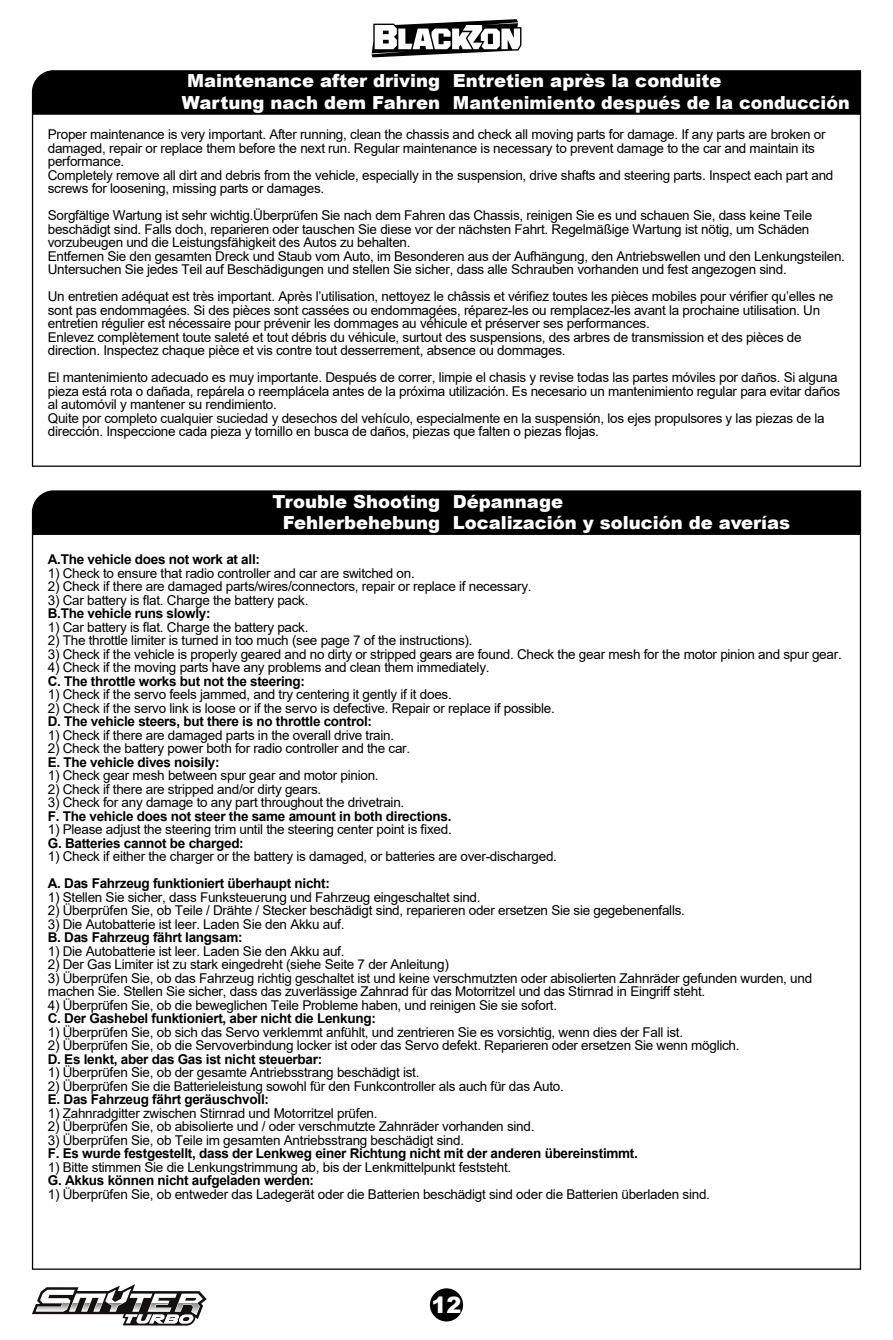
<style>
.page{position:relative;width:893px;height:1340px;background:#fff}
.page>*{position:absolute;margin:0;border:0;box-sizing:border-box;transform-origin:0 0}
.t1{font:900 22.5px "Arial";color:#fff}
.t2{font:900 18px/21.6px "Arial";color:#fff}
.t3{font:13.5px/13.5px "Arial";letter-spacing:-.02em;color:#000}
.t4{font:700 13.5px "Arial";letter-spacing:-.02em;color:#000}
</style>
<div class="page">
<svg style="left:372px;top:19px;width:149px;height:38px"></svg>
<div style="left:430px;top:1288px;width:33px;height:33px;background:#000;border-radius:17px"></div>
<svg style="left:32px;top:1284px;width:175px;height:41px"></svg>
<div style="left:32px;top:490px;width:829px;height:43px;background:#000"></div>
<div style="left:32px;top:70px;width:829px;height:43px;background:#000"></div>
<h2 class="t2" style="left:182px;top:70px;width:260px">Maintenance after driving<br>Wartung nach dem Fahren</h2>
<h2 class="t2" style="left:453px;top:70px;width:398px">Entretien après la conduite<br>Mantenimiento después de la conducción</h2>
<p class="t3" style="left:48px;top:127px;width:787px">Proper maintenance is very important. After running, clean the chassis and check all moving parts for damage. If any parts are broken or damaged, repair or replace them before the next run. Regular maintenance is necessary to prevent damage to the car and maintain its performance.<br>Completely remove all dirt and debris from the vehicle, especially in the suspension, drive shafts and steering parts. Inspect each part and screws for loosening, missing parts or damages.</p>
<p class="t3" style="left:48px;top:208px;width:799px">Sorgfältige Wartung ist sehr wichtig.Überprüfen Sie nach dem Fahren das Chassis, reinigen Sie es und schauen Sie, dass keine Teile beschädigt sind. Falls doch, reparieren oder tauschen Sie diese vor der nächsten Fahrt. Regelmäßige Wartung ist nötig, um Schäden vorzubeugen und die Leistungsfähigkeit des Autos zu behalten.<br>Entfernen Sie den gesamten Dreck und Staub vom Auto, im Besonderen aus der Aufhängung, den Antriebswellen und den Lenkungsteilen.<br>Untersuchen Sie jedes Teil auf Beschädigungen und stellen Sie sicher, dass alle Schrauben vorhanden und fest angezogen sind.</p>
<p class="t3" style="left:48px;top:289px;width:787px">Un entretien adéquat est très important. Après l’utilisation, nettoyez le châssis et vérifiez toutes les pièces mobiles pour vérifier qu’elles ne sont pas endommagées. Si des pièces sont cassées ou endommagées, réparez-les ou remplacez-les avant la prochaine utilisation. Un entretien régulier est nécessaire pour prévenir les dommages au véhicule et préserver ses performances.<br>Enlevez complètement toute saleté et tout débris du véhicule, surtout des suspensions, des arbres de transmission et des pièces de direction. Inspectez chaque pièce et vis contre tout desserrement, absence ou dommages.</p>
<p class="t3" style="left:48px;top:370px;width:794px">El mantenimiento adecuado es muy importante. Después de correr, limpie el chasis y revise todas las partes móviles por daños. Si alguna pieza está rota o dañada, repárela o reemplácela antes de la próxima utilización. Es necesario un mantenimiento regular para evitar daños al automóvil y mantener su rendimiento.<br>Quite por completo cualquier suciedad y desechos del vehículo, especialmente en la suspensión, los ejes propulsores y las piezas de la dirección. Inspeccione cada pieza y tornillo en busca de daños, piezas que falten o piezas flojas.</p>
<h2 class="t2" style="left:273px;top:490px;width:169px;text-align:center">Trouble Shooting<br>Fehlerbehebung</h2>
<h2 class="t2" style="left:453px;top:490px;width:339px">Dépannage<br>Localización y solución de averías</h2>
<p class="t4" style="left:48px;top:549px;width:214px">A.The vehicle does not work at all:</p>
<p class="t3" style="left:48px;top:566px;width:368px">1) Check to ensure that radio controller and car are switched on.</p>
<p class="t3" style="left:48px;top:579px;width:485px">2) Check if there are damaged parts/wires/connectors, repair or replace if necessary.</p>
<p class="t3" style="left:48px;top:593px;width:262px">3) Car battery is flat. Charge the battery pack.</p>
<p class="t4" style="left:48px;top:603px;width:164px">B.The vehicle runs slowly:</p>
<p class="t3" style="left:48px;top:620px;width:262px">1) Car battery is flat. Charge the battery pack.</p>
<p class="t3" style="left:48px;top:633px;width:426px">2) The throttle limiter is turned in too much (see page 7 of the instructions).</p>
<p class="t3" style="left:48px;top:647px;width:795px">3) Check if the vehicle is properly geared and no dirty or stripped gears are found. Check the gear mesh for the motor pinion and spur gear.</p>
<p class="t3" style="left:48px;top:660px;width:443px">4) Check if the moving parts have any problems and clean them immediately.</p>
<p class="t4" style="left:48px;top:671px;width:259px">C. The throttle works but not the steering:</p>
<p class="t3" style="left:48px;top:687px;width:405px">1) Check if the servo feels jammed, and try centering it gently if it does.</p>
<p class="t3" style="left:48px;top:701px;width:509px">2) Check if the servo link is loose or if the servo is defective. Repair or replace if possible.</p>
<p class="t4" style="left:48px;top:711px;width:326px">D. The vehicle steers, but there is no throttle control:</p>
<p class="t3" style="left:48px;top:728px;width:348px">1) Check if there are damaged parts in the overall drive train.</p>
<p class="t3" style="left:48px;top:741px;width:364px">2) Check the battery power both for radio controller and the car.</p>
<p class="t4" style="left:48px;top:752px;width:173px">E. The vehicle dives noisily:</p>
<p class="t3" style="left:48px;top:768px;width:332px">1) Check gear mesh between spur gear and motor pinion.</p>
<p class="t3" style="left:48px;top:782px;width:275px">2) Check if there are stripped and/or dirty gears.</p>
<p class="t3" style="left:48px;top:795px;width:358px">3) Check for any damage to any part throughout the drivetrain.</p>
<p class="t4" style="left:48px;top:806px;width:405px">F. The vehicle does not steer the same amount in both directions.</p>
<p class="t3" style="left:48px;top:822px;width:405px">1) Please adjust the steering trim until the steering center point is fixed.</p>
<p class="t4" style="left:48px;top:833px;width:197px">G. Batteries cannot be charged:</p>
<p class="t3" style="left:48px;top:849px;width:511px">1) Check if either the charger or the battery is damaged, or batteries are over-discharged.</p>
<p class="t4" style="left:48px;top:873px;width:284px">A. Das Fahrzeug funktioniert überhaupt nicht:</p>
<p class="t3" style="left:48px;top:890px;width:434px">1) Stellen Sie sicher, dass Funksteuerung und Fahrzeug eingeschaltet sind.</p>
<p class="t3" style="left:48px;top:903px;width:639px">2) Überprüfen Sie, ob Teile / Drähte / Stecker beschädigt sind, reparieren oder ersetzen Sie sie gegebenenfalls.</p>
<p class="t3" style="left:48px;top:917px;width:298px">3) Die Autobatterie ist leer. Laden Sie den Akku auf.</p>
<p class="t4" style="left:48px;top:927px;width:196px">B. Das Fahrzeug fährt langsam:</p>
<p class="t3" style="left:48px;top:944px;width:298px">1) Die Autobatterie ist leer. Laden Sie den Akku auf.</p>
<p class="t3" style="left:48px;top:957px;width:402px">2) Der Gas Limiter ist zu stark eingedreht (siehe Seite 7 der Anleitung)</p>
<p class="t3" style="left:48px;top:971px;width:766px">3) Überprüfen Sie, ob das Fahrzeug richtig geschaltet ist und keine verschmutzten oder abisolierten Zahnräder gefunden wurden, und machen Sie. Stellen Sie sicher, dass das zuverlässige Zahnrad für das Motorritzel und das Stirnrad in Eingriff steht.</p>
<p class="t3" style="left:48px;top:998px;width:511px">4) Überprüfen Sie, ob die beweglichen Teile Probleme haben, und reinigen Sie sie sofort.</p>
<p class="t4" style="left:48px;top:1008px;width:330px">C. Der Gashebel funktioniert, aber nicht die Lenkung:</p>
<p class="t3" style="left:48px;top:1025px;width:637px">1) Überprüfen Sie, ob sich das Servo verklemmt anfühlt, und zentrieren Sie es vorsichtig, wenn dies der Fall ist.</p>
<p class="t3" style="left:48px;top:1038px;width:693px">2) Überprüfen Sie, ob die Servoverbindung locker ist oder das Servo defekt. Reparieren oder ersetzen Sie wenn möglich.</p>
<p class="t4" style="left:48px;top:1049px;width:276px">D. Es lenkt, aber das Gas ist nicht steuerbar:</p>
<p class="t3" style="left:48px;top:1065px;width:373px">1) Überprüfen Sie, ob der gesamte Antriebsstrang beschädigt ist.</p>
<p class="t3" style="left:48px;top:1079px;width:517px">2) Überprüfen Sie die Batterieleistung sowohl für den Funkcontroller als auch für das Auto.</p>
<p class="t4" style="left:48px;top:1089px;width:223px">E. Das Fahrzeug fährt geräuschvoll:</p>
<p class="t3" style="left:48px;top:1106px;width:331px">1) Zahnradgitter zwischen Stirnrad und Motorritzel prüfen.</p>
<p class="t3" style="left:48px;top:1119px;width:488px">2) Überprüfen Sie, ob abisolierte und / oder verschmutzte Zahnräder vorhanden sind.</p>
<p class="t3" style="left:48px;top:1133px;width:418px">3) Überprüfen Sie, ob Teile im gesamten Antriebsstrang beschädigt sind.</p>
<p class="t4" style="left:48px;top:1143px;width:592px">F. Es wurde festgestellt, dass der Lenkweg einer Richtung nicht mit der anderen übereinstimmt.</p>
<p class="t3" style="left:48px;top:1160px;width:465px">1) Bitte stimmen Sie die Lenkungstrimmung ab, bis der Lenkmittelpunkt feststeht.</p>
<p class="t4" style="left:48px;top:1170px;width:268px">G. Akkus können nicht aufgeladen werden:</p>
<p class="t3" style="left:48px;top:1187px;width:664px">1) Überprüfen Sie, ob entweder das Ladegerät oder die Batterien beschädigt sind oder die Batterien überladen sind.</p>
<h1 class="t1" style="left:431px;top:1288px;width:32px">12</h1>
</div>
